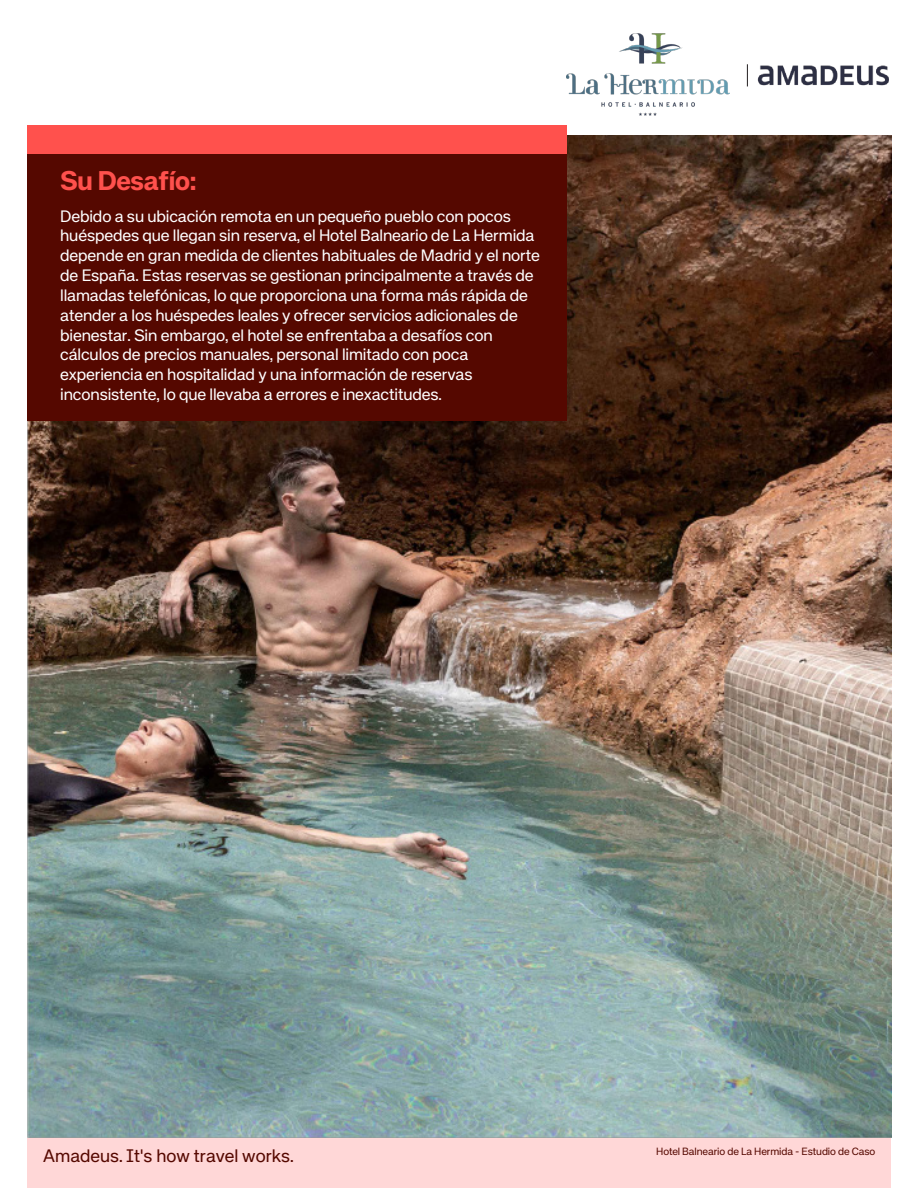
<style>
.page{position:relative;width:918px;height:1188px;background:#fff}
.page>*{position:absolute;margin:0;border:0;box-sizing:border-box;transform-origin:0 0}
.t1{font:700 27px "Amadeus Neue";letter-spacing:-.01em;color:#ff514d}
.t2{font:18px "Amadeus Neue";color:#550800}
.t3{font:16.5px/19.8px "Amadeus Neue";letter-spacing:-.01em;color:#fff}
.t4{font:10.5px "Amadeus Neue";letter-spacing:-.01em;color:#550800}
</style>
<div class="page">
<div style="left:27px;top:1138px;width:864px;height:50px;background:#ffd7d7"></div>
<img style="left:27px;top:136px;width:864px;height:1002px">
<div style="left:27px;top:125px;width:539px;height:296px;background:#550800"></div>
<div style="left:27px;top:125px;width:539px;height:28px;background:#ff514d"></div>
<img style="left:746px;top:64px;width:143px;height:23px">
<svg style="left:747px;top:64px;width:1px;height:22px"></svg>
<img style="left:566px;top:34px;width:163px;height:82px">
<h1 class="t1" style="left:60px;top:165px;width:138px">Su Desafío:</h1>
<p class="t3" style="left:60px;top:206px;width:481px">Debido a su ubicación remota en un pequeño pueblo con pocos huéspedes que llegan sin reserva, el Hotel Balneario de La Hermida depende en gran medida de clientes habituales de Madrid y el norte de España. Estas reservas se gestionan principalmente a través de llamadas telefónicas, lo que proporciona una forma más rápida de atender a los huéspedes leales y ofrecer servicios adicionales de bienestar. Sin embargo, el hotel se enfrentaba a desafíos con cálculos de precios manuales, personal limitado con poca experiencia en hospitalidad y una información de reservas inconsistente, lo que llevaba a errores e inexactitudes.</p>
<p class="t2" style="left:43px;top:1145px;width:252px">Amadeus. It's how travel works.</p>
<p class="t4" style="left:656px;top:1145px;width:221px">Hotel Balneario de La Hermida - Estudio de Caso</p>
</div>
